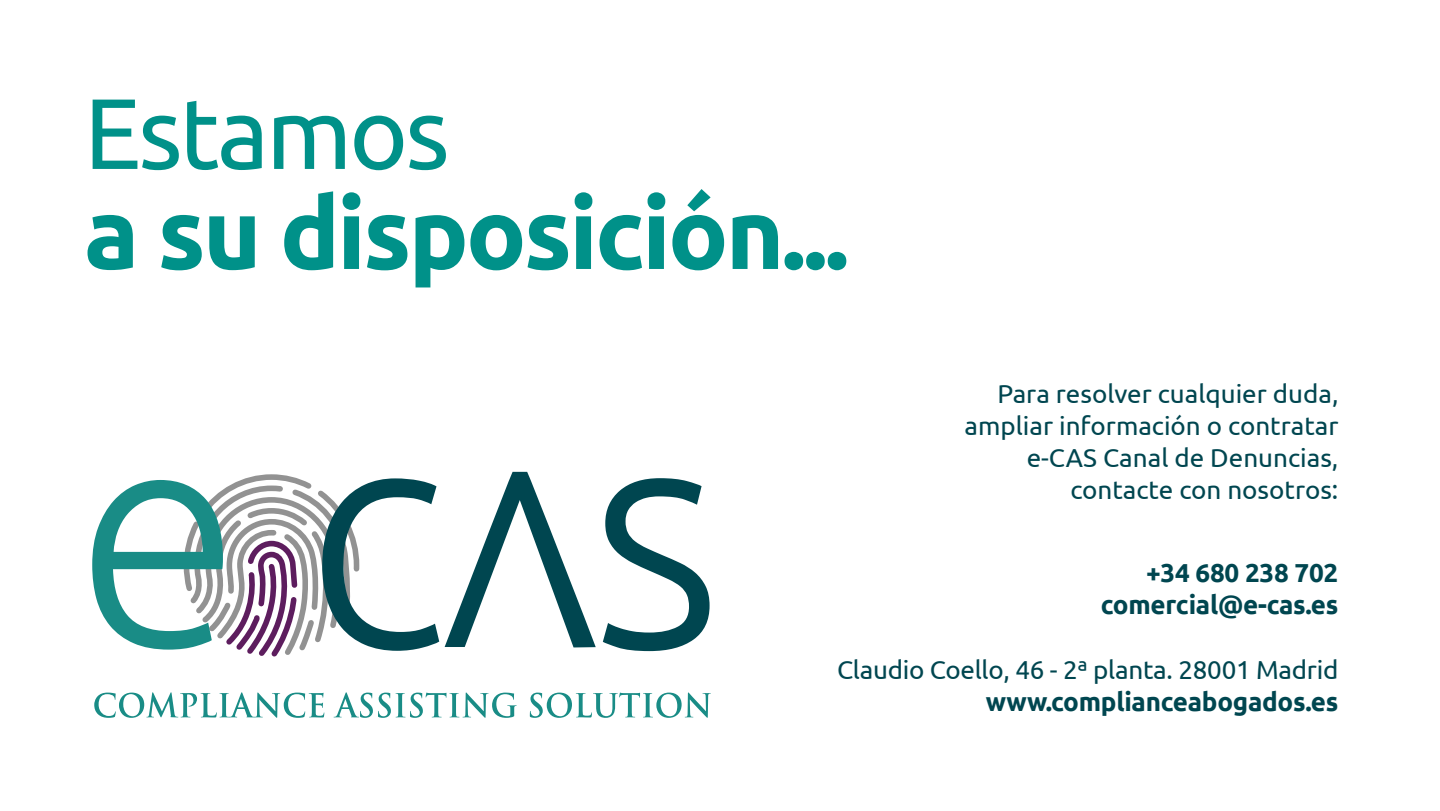
<style>
.page{position:relative;width:1440px;height:811px;background:#fff}
.page>*{position:absolute;margin:0;border:0;box-sizing:border-box;transform-origin:0 0}
.t1{font:700 100px "Ubuntu";letter-spacing:-.03em;color:#009189}
.t2{font:100px "Ubuntu";letter-spacing:-.03em;color:#009189}
.t3{font:26px/32px "Ubuntu";color:#004650;text-align:right}
.t4{font:700 26px/32px "Ubuntu";letter-spacing:-.01em;color:#004650;text-align:right}
</style>
<div class="page">
<svg style="left:92px;top:471px;width:619px;height:247px"></svg>
<h1 class="t2" style="left:84px;top:73px;width:367px">Estamos</h1>
<h1 class="t1" style="left:84px;top:173px;width:767px">a su disposición...</h1>
<p class="t3" style="left:965px;top:377px;width:375px">Para resolver cualquier duda, ampliar información o contratar e-CAS Canal de Denuncias, contacte con nosotros:</p>
<p class="t4" style="left:1101px;top:557px;width:239px">+34 680 238 702 comercial@e-cas.es</p>
<p class="t3" style="left:837px;top:652px;width:503px">Claudio Coello, 46 - 2ª planta. 28001 Madrid</p>
<p class="t4" style="left:986px;top:685px;width:354px">www.complianceabogados.es</p>
</div>
